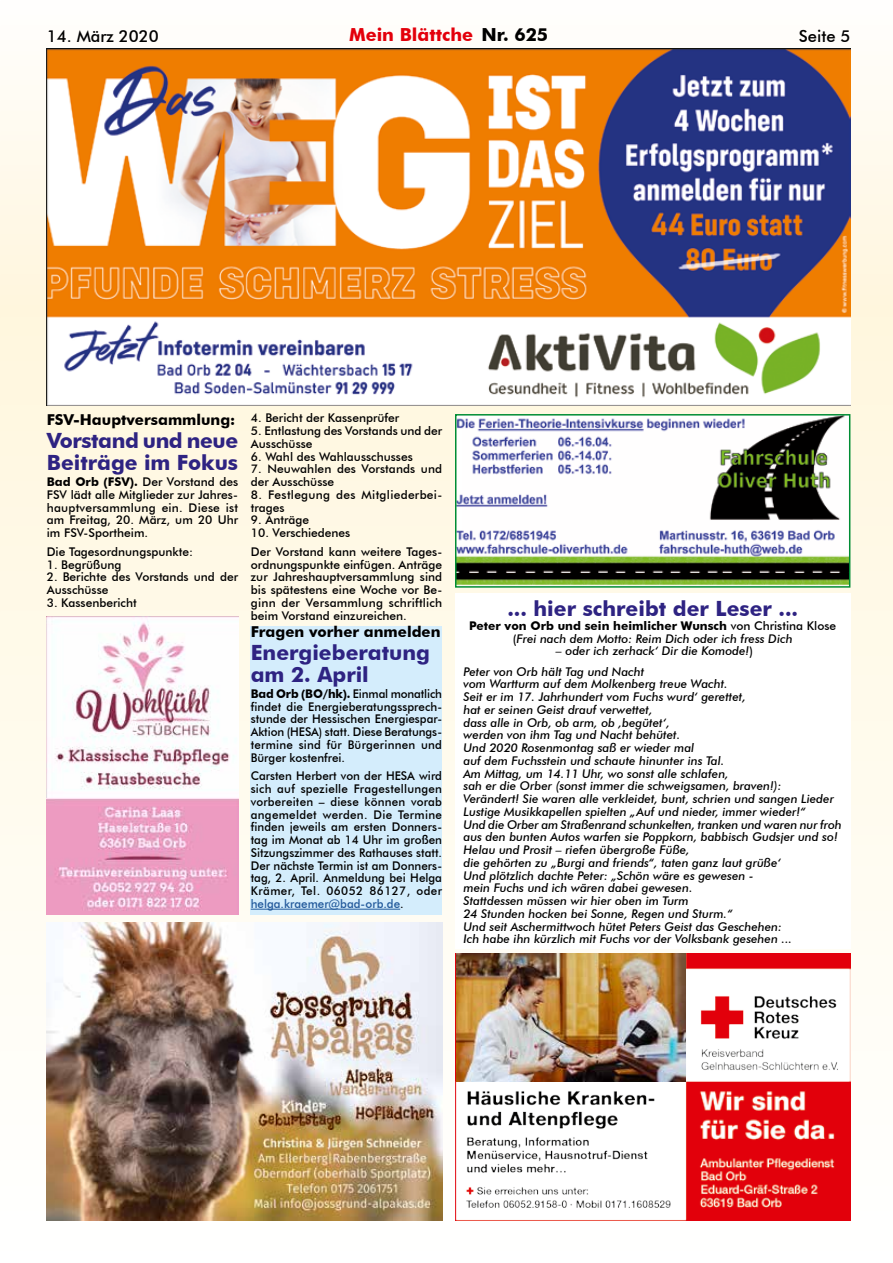
<style>
.page{position:relative;width:893px;height:1263px;background:#fff}
.page>*{position:absolute;margin:0;border:0;box-sizing:border-box;transform-origin:0 0}
.t1{font:700 21px/22.5px "Futura BT";color:#2e2382}
.t2{font:700 18px "Futura BT";color:#e3000b}
.t3{font:500 16.5px "Futura BT";color:#000}
.t4{font:700 15px "Futura BT";color:#000}
.t5{font:italic 500 12px/12.8px "Futura BT";color:#000}
.t6{font:500 12px/12.8px "Futura BT";color:#000;text-align:justify}
.t7{font:500 12px/12.8px "Futura BT";letter-spacing:.025em;color:#000}
.s1{color:#000}
.s2{font-weight:700}
.s3{color:#22599b}
.s4{font-weight:700;font-style:normal}
.s5{font-style:normal}
</style>
<div class="page">
<img style="left:0;top:48px;width:893px;height:1173px">
<img style="left:47px;top:48px;width:803px;height:357px">
<img style="left:455px;top:953px;width:395px;height:268px">
<img style="left:456px;top:953px;width:229px;height:129px">
<img style="left:458px;top:417px;width:389px;height:168px">
<div style="left:455px;top:414px;width:395px;height:174px;border:2px solid #008d34"></div>
<img style="left:47px;top:617px;width:191px;height:297px">
<img style="left:47px;top:923px;width:395px;height:297px">
<div style="left:455px;top:593px;width:395px;height:355px;background:#fff"></div>
<div style="left:251px;top:626px;width:191px;height:288px;background:#d4edfc"></div>
<hr style="left:251px;top:909px;width:149px;height:1px;background:#22599b">
<h3 class="t3" style="left:47px;top:26px;width:114px">14. März 2020</h3>
<h2 class="t2" style="left:349px;top:24px;width:201px">Mein Blättche <span class="s1">Nr. 625</span></h2>
<h3 class="t3" style="left:799px;top:26px;width:53px">Seite 5</h3>
<p class="t4" style="left:47px;top:411px;width:190px">FSV-Hauptversammlung:</p>
<h1 class="t1" style="left:47px;top:429px;width:193px">Vorstand und neue<br>Beiträge im Fokus</h1>
<p class="t6" style="left:47px;top:475px;width:193px"><span class="s2">Bad Orb (FSV).</span> Der Vorstand des FSV lädt alle Mitglieder zur Jahres&shy;hauptversammlung ein. Diese ist am Freitag, 20. März, um 20 Uhr im FSV-Sportheim.</p>
<p class="t6" style="left:47px;top:545px;width:148px">Die Tagesordnungspunkte:</p>
<p class="t6" style="left:47px;top:558px;width:76px">1. Begrüßung</p>
<p class="t6" style="left:47px;top:571px;width:193px">2. Berichte des Vorstands und der<br>Ausschüsse</p>
<p class="t6" style="left:47px;top:596px;width:92px">3. Kassenbericht</p>
<p class="t6" style="left:251px;top:412px;width:150px">4. Bericht der Kassenprüfer</p>
<p class="t6" style="left:251px;top:424px;width:193px">5. Entlastung des Vorstands und der<br>Ausschüsse</p>
<p class="t6" style="left:251px;top:450px;width:163px">6. Wahl des Wahlausschusses</p>
<p class="t6" style="left:251px;top:463px;width:193px">7. Neuwahlen des Vorstands und der Ausschüsse</p>
<p class="t7" style="left:251px;top:488px;width:193px">8. Festlegung des Mitgliederbei&shy;trages</p>
<p class="t6" style="left:251px;top:514px;width:60px">9. Anträge</p>
<p class="t6" style="left:251px;top:523px;width:193px;line-height:18.8px">10. Verschiedenes<br>Der Vorstand kann weitere Tages-</p>
<p class="t6" style="left:251px;top:558px;width:193px">ordnungspunkte einfügen. Anträge zur Jahreshauptversammlung sind bis spätestens eine Woche vor Be&shy;ginn der Versammlung schriftlich beim Vorstand einzureichen.</p>
<p class="t4" style="left:251px;top:623px;width:191px">Fragen vorher anmelden</p>
<h1 class="t1" style="left:251px;top:641px;width:181px">Energieberatung am 2. April</h1>
<p class="t6" style="left:251px;top:687px;width:193px"><span class="s2">Bad Orb (BO/hk).</span> Einmal monatlich findet die Energieberatungssprech&shy;stunde der Hessischen Energiespar-Aktion (HESA) statt. Diese Beratungs&shy;termine sind für Bürgerinnen und Bürger kostenfrei.</p>
<p class="t6" style="left:251px;top:769px;width:193px">Carsten Herbert von der HESA wird sich auf spezielle Fragestellungen vorbereiten – diese können vorab angemeldet werden. Die Termine finden jeweils am ersten Donners&shy;tag im Monat ab 14 Uhr im großen Sitzungszimmer des Rathauses statt.<br>Der nächste Termin ist am Donners&shy;tag, 2. April. Anmeldung bei Helga Krämer, Tel. 06052 86127, oder <span class="s3">helga.kraemer@bad-orb.de</span>.</p>
<h1 class="t1" style="left:507px;top:597px;width:292px">... hier schreibt der Leser ...</h1>
<p class="t5" style="left:469px;top:619px;width:369px;text-align:center"><span class="s4">Peter von Orb und sein heimlicher Wunsch</span> <span class="s5">von Christina Klose (</span>Frei nach dem Motto: Reim Dich oder ich fress Dich</p>
<p class="t5" style="left:463px;top:641px;width:291px;line-height:20.2px;text-indent:92px">– oder ich zerhack‘ Dir die Komode!<span class="s5">)<br></span>Peter von Orb hält Tag und Nacht</p>
<p class="t5" style="left:463px;top:678px;width:380px">vom Wartturm auf dem Molkenberg treue Wacht.<br>Seit er im 17. Jahrhundert vom Fuchs wurd‘ gerettet,<br>hat er seinen Geist drauf verwettet,<br>dass alle in Orb, ob arm, ob ‚begütet‘,<br>werden von ihm Tag und Nacht behütet.<br>Und 2020 Rosenmontag saß er wieder mal<br>auf dem Fuchsstein und schaute hinunter ins Tal.<br>Am Mittag, um 14.11 Uhr, wo sonst alle schlafen,<br>sah er die Orber (sonst immer die schweigsamen, braven!):<br>Verändert! Sie waren alle verkleidet, bunt, schrien und sangen Lieder Lustige Musikkapellen spielten „Auf und nieder, immer wieder!“<br>Und die Orber am Straßenrand schunkelten, tranken und waren nur froh aus den bunten Autos warfen sie Poppkorn, babbisch Gudsjer und so!<br>Helau und Prosit – riefen übergroße Füße,<br>die gehörten zu „Burgi and friends“, taten ganz laut grüße‘<br>Und plötzlich dachte Peter: „Schön wäre es gewesen -<br>mein Fuchs und ich wären dabei gewesen.<br>Stattdessen müssen wir hier oben im Turm<br>24 Stunden hocken bei Sonne, Regen und Sturm.“<br>Und seit Aschermittwoch hütet Peters Geist das Geschehen:<br>Ich habe ihn kürzlich mit Fuchs vor der Volksbank gesehen ...</p>
</div>
